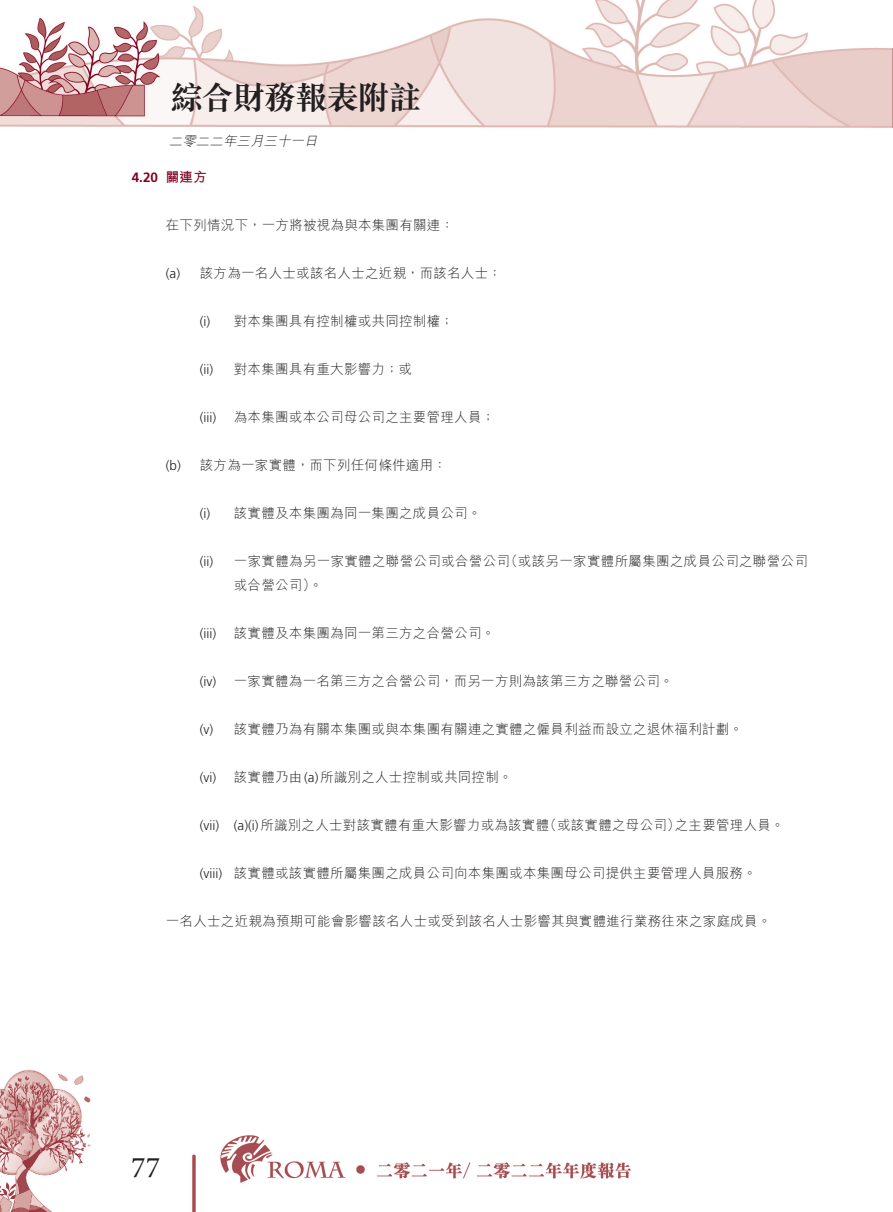
<style>
.page{position:relative;width:893px;height:1212px;background:#fff}
.page>*{position:absolute;margin:0;border:0;box-sizing:border-box;transform-origin:0 0}
.t1{font:700 33px "M Sung HK";letter-spacing:-.055em;color:#231f20}
.t2{font:30px "Minion Pro";color:#231f20}
.t3{font:300 13.5px/24px "M Hei HK";letter-spacing:.02em;color:#231f20}
.t4{font:italic 300 13.5px "M Hei HK";color:#231f20}
.t5{font:300 13.5px "Frutiger LT Std";color:#231f20}
.t6{font:700 13.5px "Frutiger LT Std";color:#820123}
.s1{font-family:"M Hei HK"}
.s2{font-family:"Frutiger LT Std"}
</style>
<div class="page">
<img style="left:0;top:0;width:893px;height:1212px">
<p class="t1" style="left:170px;top:82px;width:253px">綜合財務報表附註</p>
<p class="t4" style="left:169px;top:134px;width:153px">二零二二年三月三十一日</p>
<p class="t6" style="left:132px;top:170px;width:77px">4.20 <span class="s1">關連方</span></p>
<p class="t3" style="left:166px;top:213px;width:290px">在下列情況下，一方將被視為與本集團有關連：</p>
<p class="t3" style="left:166px;top:261px;width:337px"><span class="s2">(a)</span> 該方為一名人士或該名人士之近親，而該名人士：</p>
<p class="t3" style="left:200px;top:309px;width:255px"><span class="s2">(i)</span> 對本集團具有控制權或共同控制權；</p>
<p class="t3" style="left:200px;top:357px;width:214px"><span class="s2">(ii)</span> 對本集團具有重大影響力；或</p>
<p class="t5" style="left:200px;top:410px;width:18px">(iii)</p>
<p class="t3" style="left:234px;top:405px;width:263px">為本集團或本公司母公司之主要管理人員；</p>
<p class="t3" style="left:166px;top:453px;width:282px"><span class="s2">(b)</span> 該方為一家實體，而下列任何條件適用：</p>
<p class="t3" style="left:200px;top:501px;width:283px"><span class="s2">(i)</span> 該實體及本集團為同一集團之成員公司。</p>
<p class="t3" style="left:234px;top:549px;width:576px;text-indent:-34px"><span class="s2">(ii)</span> 一家實體為另一家實體之聯營公司或合營公司（或該另一家實體所屬集團之成員公司之聯營公司或合營公司）。</p>
<p class="t5" style="left:200px;top:626px;width:18px">(iii)</p>
<p class="t3" style="left:234px;top:621px;width:263px">該實體及本集團為同一第三方之合營公司。</p>
<p class="t3" style="left:200px;top:669px;width:475px"><span class="s2">(iv)</span> 一家實體為一名第三方之合營公司，而另一方則為該第三方之聯營公司。</p>
<p class="t3" style="left:200px;top:717px;width:544px"><span class="s2">(v)</span> 該實體乃為有關本集團或與本集團有關連之實體之僱員利益而設立之退休福利計劃。</p>
<p class="t3" style="left:200px;top:765px;width:314px"><span class="s2">(vi)</span> 該實體乃由<span class="s2">(a)</span>所識別之人士控制或共同控制。</p>
<p class="t3" style="left:200px;top:813px;width:586px"><span class="s2">(vii) (a)(i)</span>所識別之人士對該實體有重大影響力或為該實體（或該實體之母公司）之主要管理人員。</p>
<p class="t3" style="left:200px;top:861px;width:558px"><span class="s2">(viii)</span> 該實體或該實體所屬集團之成員公司向本集團或本集團母公司提供主要管理人員服務。</p>
<p class="t3" style="left:166px;top:909px;width:607px">一名人士之近親為預期可能會影響該名人士或受到該名人士影響其與實體進行業務往來之家庭成員。</p>
<p class="t2" style="left:131px;top:1148px;width:30px">77</p>
</div>
